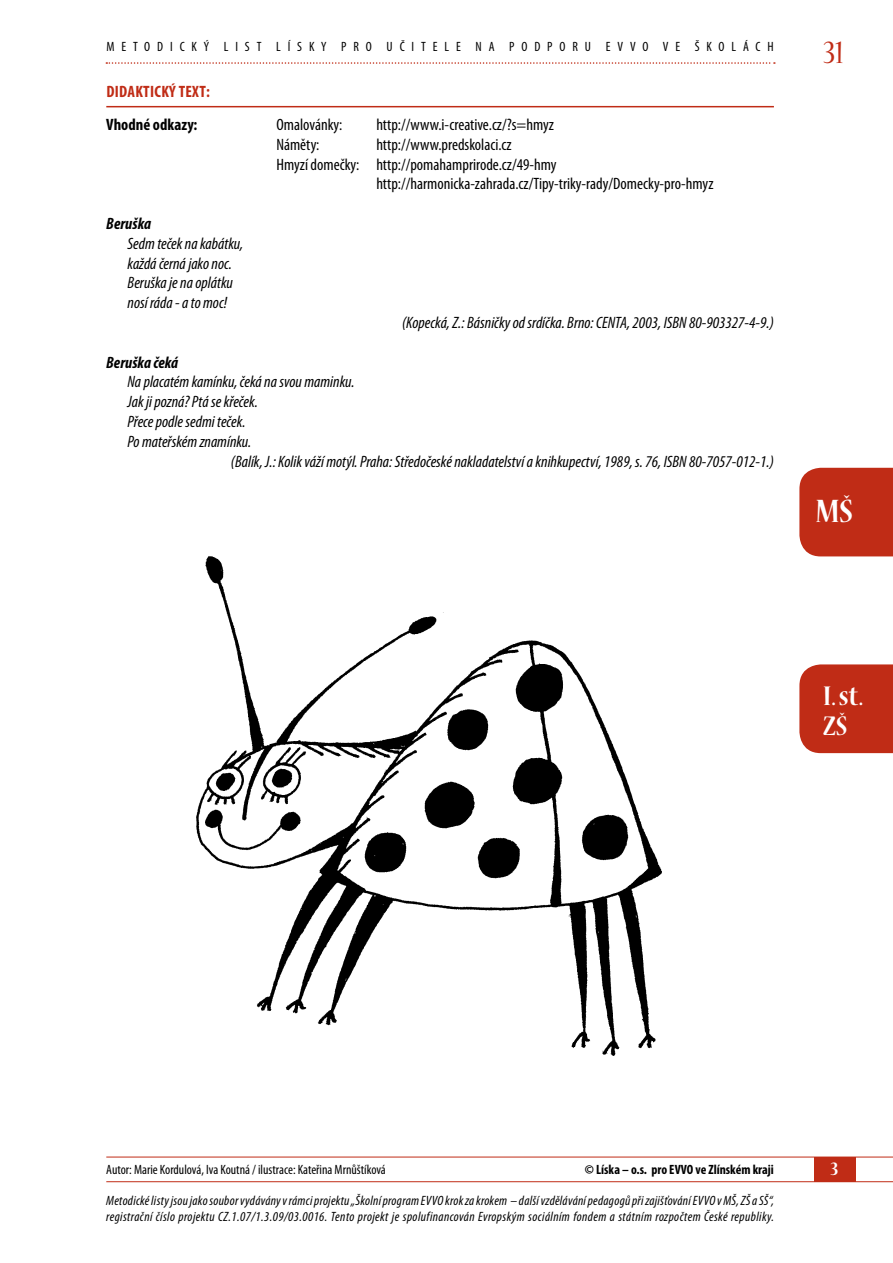
<style>
.page{position:relative;width:893px;height:1263px;background:#fff}
.page>*{position:absolute;margin:0;border:0;box-sizing:border-box;transform-origin:0 0}
.t1{font:condensed 36px "Nueva Std";color:#c02c16}
.t2{font:700 condensed 36px "Nueva Std";color:#fff}
.t3{font:700 condensed 30px/30px "Nueva Std";color:#fff}
.t4{font:700 condensed 21px "Nueva Std";color:#fff}
.t5{font:italic condensed 16.5px/19.8px "Myriad Pro";color:#000}
.t6{font:condensed 16.5px "Myriad Pro";color:#000}
.t7{font:italic 700 condensed 16.5px "Myriad Pro";color:#000}
.t8{font:700 condensed 16.5px "Myriad Pro";letter-spacing:.02em;color:#c02c16}
.t9{font:700 condensed 16.5px "Myriad Pro";color:#000}
.t10{font:italic condensed 13.5px/16.2px "Myriad Pro";letter-spacing:.02em;color:#000}
.t11{font:condensed 13.5px "Myriad Pro";color:#000}
.t12{font:condensed 13.5px "Myriad Pro";letter-spacing:.51em;color:#000}
.t13{font:700 condensed 13.5px "Myriad Pro";color:#000}
</style>
<div class="page">
<hr style="left:106px;top:1181px;width:787px;height:1px;background:#c02c16">
<hr style="left:106px;top:1157px;width:787px;height:1px;background:#c02c16">
<div style="left:814px;top:1157px;width:41px;height:24px;background:#c02c16"></div>
<svg style="left:106px;top:62px;width:669px;height:2px"></svg>
<div style="left:799px;top:664px;width:94px;height:89px;background:#c02c16"></div>
<div style="left:799px;top:468px;width:94px;height:88px;background:#c02c16"></div>
<hr style="left:106px;top:106px;width:668px;height:1px;background:#c02c16">
<img style="left:196px;top:556px;width:466px;height:500px">
<p class="t12" style="left:106px;top:38px;width:669px">Metodi cký li st Lísky pro uči tele na podporu EVVO ve školách</p>
<p class="t8" style="left:106px;top:82px;width:105px">Didaktický text:</p>
<p class="t9" style="left:106px;top:114px;width:93px">Vhodné odkazy:</p>
<p class="t6" style="left:276px;top:115px;width:67px">Omalovánky:</p>
<p class="t6" style="left:376px;top:115px;width:179px">http://www.i-creative.cz/?s=hmyz</p>
<p class="t6" style="left:276px;top:134px;width:45px">Náměty:</p>
<p class="t6" style="left:376px;top:134px;width:137px">http://www.predskolaci.cz</p>
<p class="t6" style="left:276px;top:154px;width:282px">Hmyzí domečky: http://pomahamprirode.cz/49-hmy</p>
<p class="t6" style="left:376px;top:174px;width:339px">http://harmonicka-zahrada.cz/Tipy-triky-rady/Domecky-pro-hmyz</p>
<p class="t7" style="left:106px;top:213px;width:46px">Beruška</p>
<p class="t5" style="left:128px;top:233px;width:117px">Sedm teček na kabátku, každá černá jako noc.<br>Beruška je na oplátku nosí ráda - a to moc!</p>
<p class="t5" style="left:402px;top:312px;width:373px">(Kopecká, Z.: Básničky od srdíčka. Brno: CENTA, 2003, ISBN 80-903327-4-9.)</p>
<p class="t7" style="left:106px;top:352px;width:73px">Beruška čeká</p>
<p class="t5" style="left:128px;top:372px;width:229px">Na placatém kamínku, čeká na svou maminku.</p>
<p class="t5" style="left:128px;top:392px;width:132px">Jak ji pozná? Ptá se křeček.</p>
<p class="t5" style="left:128px;top:411px;width:120px">Přece podle sedmi teček.</p>
<p class="t5" style="left:128px;top:431px;width:125px">Po mateřském znamínku.</p>
<p class="t5" style="left:231px;top:451px;width:545px">(Balík, J.: Kolik váží motýl. Praha: Středočeské nakladatelství a knihkupectví, 1989, s. 76, ISBN 80-7057-012-1.)</p>
<h1 class="t1" style="left:824px;top:36px;width:21px">31</h1>
<h1 class="t2" style="left:816px;top:495px;width:39px">MŠ</h1>
<h2 class="t3" style="left:823px;top:682px;width:42px">I. st.<br>ZŠ</h2>
<p class="t11" style="left:106px;top:1161px;width:281px">Autor: Marie Kordulová, Iva Koutná / ilustrace: Kateřina Mrnůštíková</p>
<p class="t13" style="left:585px;top:1161px;width:191px">© Líska – o.s. pro EVVO ve Zlínském kraji</p>
<p class="t10" style="left:106px;top:1192px;width:669px">Metodické listy jsou jako soubor vydávány v rámci projektu „Školní program EVVO krok za krokem – další vzdělávání pedagogů při zajišťování EVVO v MŠ, ZŠ a SŠ“, registrační číslo projektu CZ.1.07/1.3.09/03.0016. Tento projekt je spolufinancován Evropským sociálním fondem a státním rozpočtem České republiky.</p>
<p class="t4" style="left:831px;top:1159px;width:9px">3</p>
</div>
